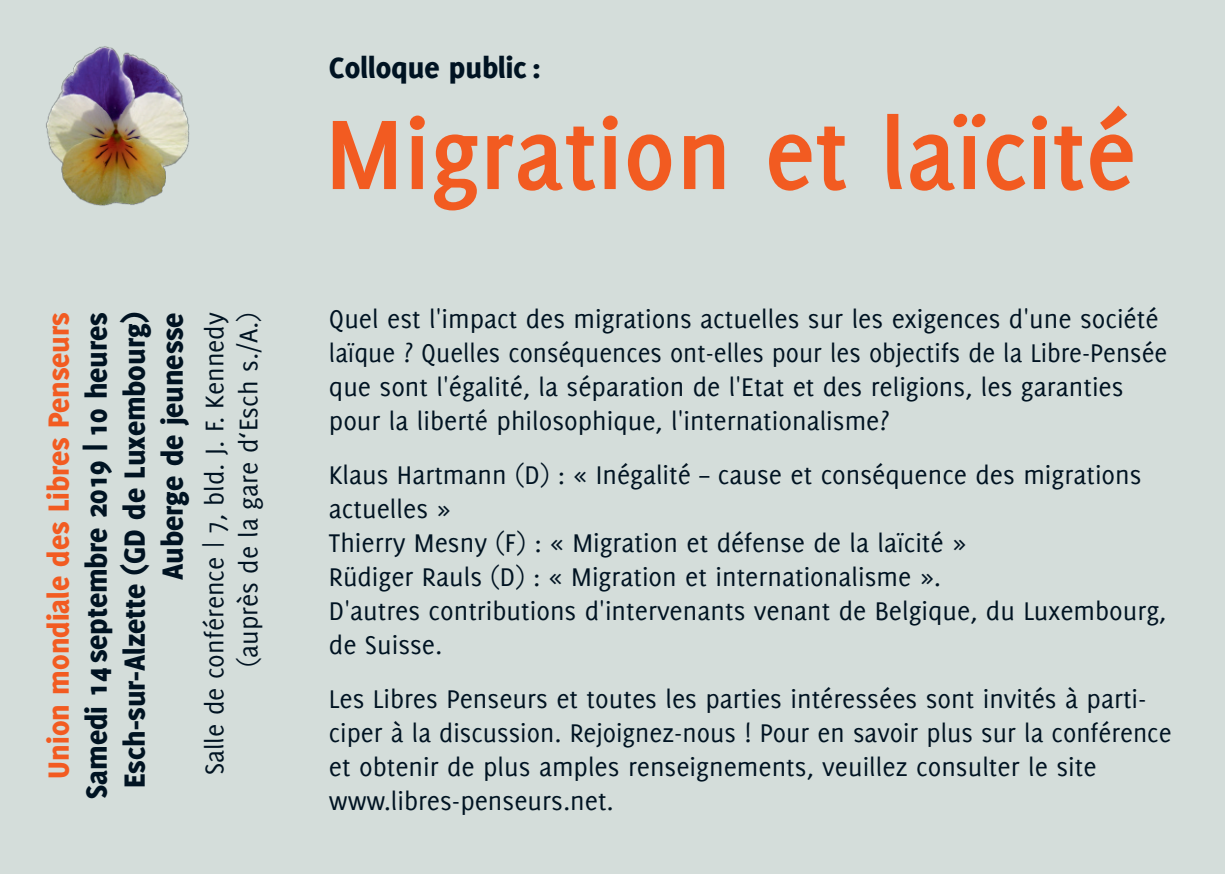
<style>
.page{position:relative;width:1225px;height:874px;background:#fff}
.page>*{position:absolute;margin:0;border:0;box-sizing:border-box;transform-origin:0 0}
.t1{font:700 108px "Delicious";color:#f25b21}
.t2{font:800 32px/38px "Delicious";color:#001322;text-align:right}
.t3{font:800 32px "Delicious";color:#f25b21}
.t4{font:28px/34px "Delicious";color:#001322}
</style>
<div class="page">
<div style="left:0;top:0;width:1225px;height:873px;background:#d4ddda"></div>
<img style="left:46px;top:46px;width:144px;height:160px">
<p class="t3" style="left:40px;top:778px;width:467px;rotate:-90deg">Union mondiale des Libres Penseurs</p>
<p class="t2" style="left:77px;top:798px;width:487px;rotate:-90deg">Samedi 14septembre 2019 | 10 heures<br>Esch-sur-Alzette (GD de Luxembourg)<br>Auberge de jeunesse</p>
<p class="t4" style="left:197px;top:775px;width:464px;text-align:right;rotate:-90deg">Salle de conférence | 7, bld. J. F. Kennedy (auprès de la gare d‘Esch s./A.)</p>
<p class="t2" style="left:329px;top:48px;width:213px">Colloque public :</p>
<h1 class="t1" style="left:324px;top:92px;width:813px">Migration et laïcité</h1>
<p class="t4" style="left:329px;top:301px;width:840px">Quel est l'impact des migrations actuelles sur les exigences d'une société laïque ? Quelles conséquences ont-elles pour les objectifs de la Libre-Pensée que sont l'égalité, la séparation de l'Etat et des religions, les garanties pour la liberté philosophique, l'internationalisme?</p>
<p class="t4" style="left:329px;top:457px;width:839px">Klaus Hartmann (D) : « Inégalité – cause et conséquence des migrations actuelles »<br>Thierry Mesny (F) : « Migration et défense de la laïcité »<br>Rüdiger Rauls (D) : « Migration et internationalisme ».<br>D'autres contributions d'intervenants venant de Belgique, du Luxembourg, de Suisse.</p>
<p class="t4" style="left:329px;top:681px;width:844px">Les Libres Penseurs et toutes les parties intéressées sont invités à parti&shy;ciper à la discussion. Rejoignez-nous ! Pour en savoir plus sur la conférence et obtenir de plus amples renseignements, veuillez consulter le site www.libres-penseurs.net.</p>
</div>
